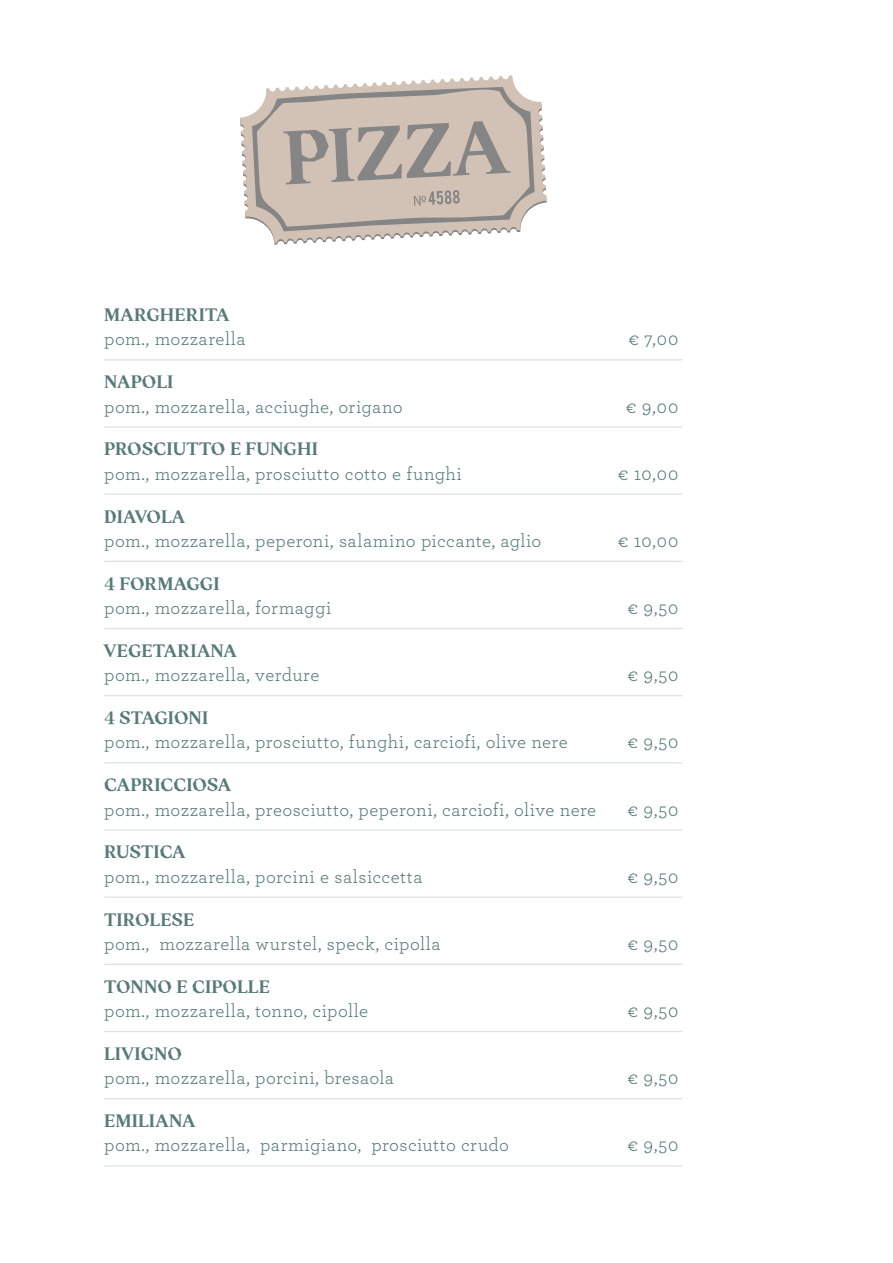
<style>
.page{position:relative;width:893px;height:1263px;background:#fff}
.page>*{position:absolute;margin:0;border:0;box-sizing:border-box;transform-origin:0 0}
.t1{font:700 75.6px "Ortica";color:#858585}
.t2{font:18.9px "Archer";letter-spacing:.02em;color:#587b78}
.t3{font:700 18px "Ortica";letter-spacing:.01em;color:#587b78}
</style>
<div class="page">
<hr style="left:104px;top:359px;width:578px;height:1px;background:#dee4e4">
<hr style="left:104px;top:426px;width:578px;height:2px;background:#dee4e4">
<hr style="left:104px;top:493px;width:578px;height:2px;background:#dee4e4">
<hr style="left:104px;top:561px;width:578px;height:1px;background:#dee4e4">
<hr style="left:104px;top:628px;width:578px;height:1px;background:#dee4e4">
<hr style="left:104px;top:695px;width:578px;height:1px;background:#dee4e4">
<hr style="left:104px;top:762px;width:578px;height:1px;background:#dee4e4">
<hr style="left:104px;top:829px;width:578px;height:2px;background:#dee4e4">
<hr style="left:104px;top:896px;width:578px;height:2px;background:#dee4e4">
<hr style="left:104px;top:964px;width:578px;height:1px;background:#dee4e4">
<hr style="left:104px;top:1031px;width:578px;height:1px;background:#dee4e4">
<hr style="left:104px;top:1098px;width:578px;height:1px;background:#dee4e4">
<hr style="left:104px;top:1165px;width:578px;height:1px;background:#dee4e4">
<svg style="left:240px;top:75px;width:307px;height:168px"></svg>
<svg style="left:252px;top:86px;width:283px;height:145px;background:#cbbdb2"></svg>
<h1 class="t1" style="left:281px;top:112px;width:226px;rotate:-3deg">PIZZA</h1>
<p class="t3" style="left:104px;top:304px;width:127px">MARGHERITA</p>
<p class="t2" style="left:104px;top:326px;width:143px">pom., mozzarella</p>
<p class="t2" style="left:629px;top:326px;width:51px">€ 7,00</p>
<p class="t3" style="left:104px;top:371px;width:71px">NAPOLI</p>
<p class="t2" style="left:104px;top:393px;width:300px">pom., mozzarella, acciughe, origano</p>
<p class="t2" style="left:626px;top:393px;width:54px">€ 9,00</p>
<p class="t3" style="left:104px;top:438px;width:215px">PROSCIUTTO E FUNGHI</p>
<p class="t2" style="left:104px;top:460px;width:359px">pom., mozzarella, prosciutto cotto e funghi</p>
<p class="t2" style="left:618px;top:460px;width:62px">€ 10,00</p>
<p class="t3" style="left:104px;top:505px;width:82px">DIAVOLA</p>
<p class="t2" style="left:104px;top:528px;width:439px">pom., mozzarella, peperoni, salamino piccante, aglio</p>
<p class="t2" style="left:618px;top:528px;width:62px">€ 10,00</p>
<p class="t3" style="left:104px;top:573px;width:117px">4 FORMAGGI</p>
<p class="t2" style="left:104px;top:595px;width:229px">pom., mozzarella, formaggi</p>
<p class="t2" style="left:627px;top:595px;width:52px">€ 9,50</p>
<p class="t3" style="left:104px;top:640px;width:134px">VEGETARIANA</p>
<p class="t2" style="left:104px;top:662px;width:217px">pom., mozzarella, verdure</p>
<p class="t2" style="left:627px;top:662px;width:52px">€ 9,50</p>
<p class="t3" style="left:104px;top:707px;width:106px">4 STAGIONI</p>
<p class="t2" style="left:104px;top:729px;width:465px">pom., mozzarella, prosciutto, funghi, carciofi, olive nere</p>
<p class="t2" style="left:627px;top:729px;width:52px">€ 9,50</p>
<p class="t3" style="left:104px;top:774px;width:128px">CAPRICCIOSA</p>
<p class="t2" style="left:104px;top:796px;width:494px">pom., mozzarella, preosciutto, peperoni, carciofi, olive nere</p>
<p class="t2" style="left:627px;top:796px;width:52px">€ 9,50</p>
<p class="t3" style="left:104px;top:841px;width:83px">RUSTICA</p>
<p class="t2" style="left:104px;top:863px;width:320px">pom., mozzarella, porcini e salsiccetta</p>
<p class="t2" style="left:627px;top:863px;width:52px">€ 9,50</p>
<p class="t3" style="left:104px;top:908px;width:92px">TIROLESE</p>
<p class="t2" style="left:104px;top:931px;width:338px">pom., mozzarella wurstel, speck, cipolla</p>
<p class="t2" style="left:627px;top:931px;width:52px">€ 9,50</p>
<p class="t3" style="left:104px;top:975px;width:167px">TONNO E CIPOLLE</p>
<p class="t2" style="left:104px;top:998px;width:265px">pom., mozzarella, tonno, cipolle</p>
<p class="t2" style="left:627px;top:998px;width:52px">€ 9,50</p>
<p class="t3" style="left:104px;top:1043px;width:79px">LIVIGNO</p>
<p class="t2" style="left:104px;top:1065px;width:291px">pom., mozzarella, porcini, bresaola</p>
<p class="t2" style="left:627px;top:1065px;width:52px">€ 9,50</p>
<p class="t3" style="left:104px;top:1110px;width:92px">EMILIANA</p>
<p class="t2" style="left:104px;top:1132px;width:406px">pom., mozzarella, parmigiano, prosciutto crudo</p>
<p class="t2" style="left:627px;top:1132px;width:52px">€ 9,50</p>
</div>
